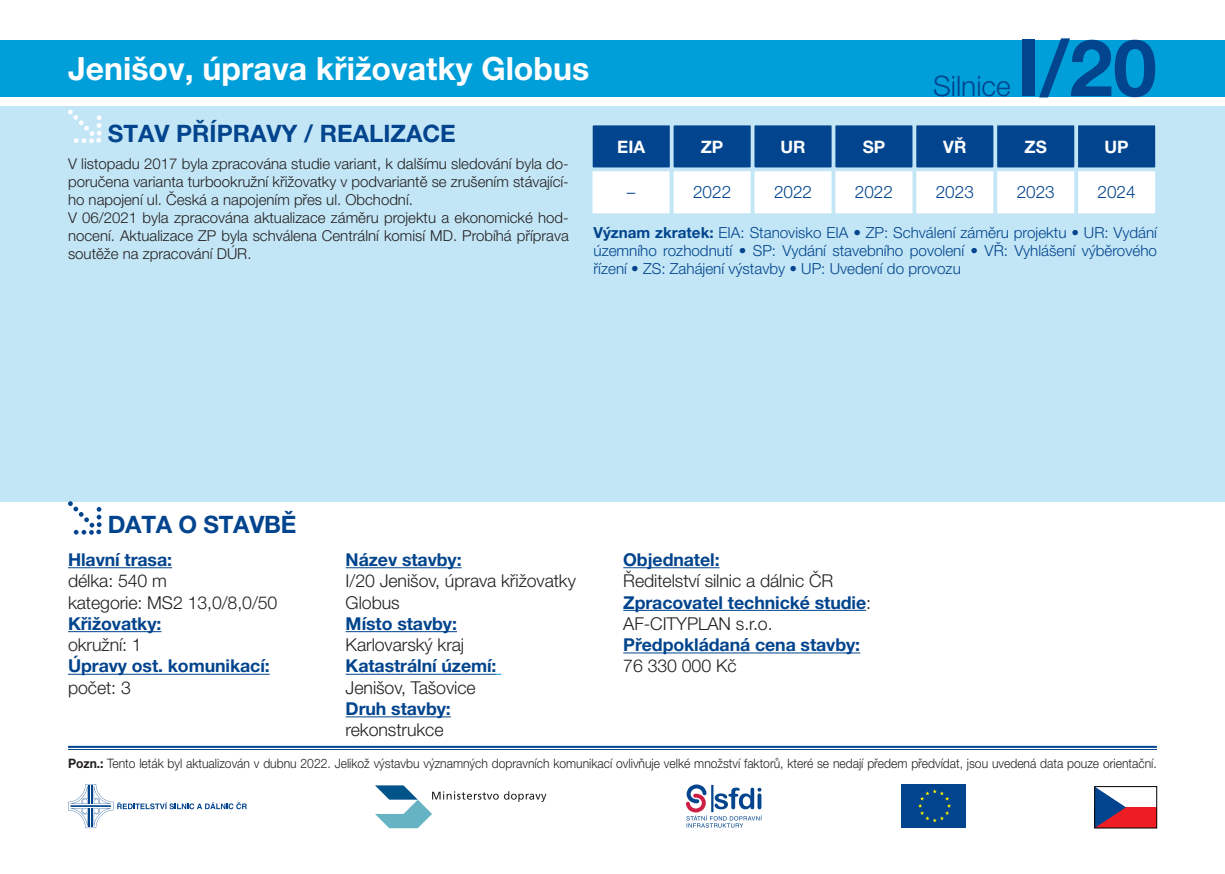
<style>
.page{position:relative;width:1225px;height:874px;background:#fff}
.page>*{position:absolute;margin:0;border:0;box-sizing:border-box;transform-origin:0 0}
.t1{font:700 78.8px "Helvetica Neue LT Pro";color:#02448d}
.t2{font:700 32px "Helvetica Neue LT Pro";color:#fff}
.t3{font:300 28.2px "Helvetica Neue LT Pro";color:#02448d}
.t4{font:700 24px "Helvetica Neue LT Pro";color:#02448d}
.t5{font:300 17.8px/21.2px "Helvetica Neue LT Pro";letter-spacing:-.005em;color:#231f20}
.t6{font:700 17.8px "Helvetica Neue LT Pro";letter-spacing:-.005em;color:#02448d}
.t7{font:300 17.2px "Helvetica Neue LT Pro";color:#02448d}
.t8{font:700 17.2px "Helvetica Neue LT Pro";color:#fff}
.t9{font:300 15.2px/18.2px "Helvetica Neue LT Pro";color:#02448d;text-align:justify}
.t10{font:300 15px/18px "Helvetica Neue LT Pro";color:#231f20;text-align:justify}
.t11{font:300 13px "Helvetica Neue LT Pro";color:#231f20;scale:.93 1}
.s1{font-weight:700}
.s2{font-weight:300;color:#231f20}
</style>
<div class="page">
<div style="left:0;top:106px;width:1225px;height:395px;background:#c3e6f6"></div>
<svg style="left:68px;top:110px;width:34px;height:33px"></svg>
<div style="left:1077px;top:124px;width:79px;height:44px;background:#02448d"></div>
<div style="left:1076px;top:123px;width:81px;height:46px;border:2px solid #c3e6f6"></div>
<div style="left:915px;top:124px;width:79px;height:44px;background:#02448d"></div>
<div style="left:914px;top:123px;width:81px;height:46px;border:2px solid #c3e6f6"></div>
<div style="left:753px;top:124px;width:79px;height:44px;background:#02448d"></div>
<div style="left:752px;top:123px;width:81px;height:46px;border:2px solid #c3e6f6"></div>
<div style="left:996px;top:124px;width:79px;height:44px;background:#02448d"></div>
<div style="left:995px;top:123px;width:81px;height:46px;border:2px solid #c3e6f6"></div>
<div style="left:834px;top:124px;width:79px;height:44px;background:#02448d"></div>
<div style="left:833px;top:123px;width:81px;height:46px;border:2px solid #c3e6f6"></div>
<div style="left:672px;top:124px;width:79px;height:44px;background:#02448d"></div>
<div style="left:671px;top:123px;width:81px;height:46px;border:2px solid #c3e6f6"></div>
<div style="left:592px;top:124px;width:79px;height:44px;background:#02448d"></div>
<div style="left:591px;top:123px;width:80px;height:46px;border:2px solid #c3e6f6"></div>
<div style="left:1077px;top:170px;width:79px;height:44px;background:#fff"></div>
<div style="left:1076px;top:169px;width:81px;height:46px;border:2px solid #c3e6f6"></div>
<div style="left:915px;top:170px;width:79px;height:44px;background:#fff"></div>
<div style="left:914px;top:169px;width:81px;height:46px;border:2px solid #c3e6f6"></div>
<div style="left:753px;top:170px;width:79px;height:44px;background:#fff"></div>
<div style="left:752px;top:169px;width:81px;height:46px;border:2px solid #c3e6f6"></div>
<div style="left:996px;top:170px;width:79px;height:44px;background:#fff"></div>
<div style="left:995px;top:169px;width:81px;height:46px;border:2px solid #c3e6f6"></div>
<div style="left:834px;top:170px;width:79px;height:44px;background:#fff"></div>
<div style="left:833px;top:169px;width:81px;height:46px;border:2px solid #c3e6f6"></div>
<div style="left:672px;top:170px;width:79px;height:44px;background:#fff"></div>
<div style="left:671px;top:169px;width:81px;height:46px;border:2px solid #c3e6f6"></div>
<div style="left:591px;top:170px;width:79px;height:44px;background:#fff"></div>
<div style="left:590px;top:169px;width:81px;height:46px;border:2px solid #c3e6f6"></div>
<hr style="left:68px;top:745px;width:1089px;height:2px;background:#02448d">
<hr style="left:68px;top:748px;width:1089px;height:1px;background:#02448d">
<hr style="left:68px;top:567px;width:104px;height:1px;background:#02448d">
<hr style="left:68px;top:631px;width:93px;height:1px;background:#02448d">
<hr style="left:68px;top:673px;width:202px;height:1px;background:#02448d">
<hr style="left:346px;top:567px;width:115px;height:1px;background:#02448d">
<hr style="left:346px;top:631px;width:111px;height:1px;background:#02448d">
<hr style="left:346px;top:673px;width:150px;height:1px;background:#02448d">
<hr style="left:346px;top:716px;width:105px;height:1px;background:#02448d">
<hr style="left:623px;top:567px;width:96px;height:1px;background:#02448d">
<hr style="left:623px;top:609px;width:243px;height:1px;background:#02448d">
<hr style="left:623px;top:652px;width:237px;height:1px;background:#02448d">
<div style="left:0;top:40px;width:1225px;height:56px;background:#009fda"></div>
<svg style="left:68px;top:501px;width:34px;height:33px"></svg>
<div style="left:901px;top:784px;width:65px;height:43px;background:#02448d"></div>
<svg style="left:918px;top:789px;width:33px;height:32px"></svg>
<div style="left:1094px;top:806px;width:62px;height:21px;background:#ee1d23"></div>
<svg style="left:1096px;top:788px;width:30px;height:37px"></svg>
<div style="left:1094px;top:786px;width:63px;height:41px;border:1px solid #000"></div>
<svg style="left:68px;top:784px;width:179px;height:43px"></svg>
<svg style="left:686px;top:784px;width:76px;height:43px"></svg>
<svg style="left:375px;top:785px;width:171px;height:42px"></svg>
<p class="t2" style="left:68px;top:48px;width:522px">Jenišov, úprava křižovatky Globus</p>
<p class="t4" style="left:108px;top:119px;width:350px">STAV PŘÍPRAVY / REALIZACE</p>
<p class="t3" style="left:933px;top:69px;width:79px">Silnice</p>
<p class="t1" style="left:1016px;top:19px;width:142px">I/20</p>
<p class="t8" style="left:617px;top:136px;width:29px">EIA</p>
<p class="t8" style="left:701px;top:136px;width:24px">ZP</p>
<p class="t8" style="left:780px;top:136px;width:27px">UR</p>
<p class="t8" style="left:862px;top:136px;width:24px">SP</p>
<p class="t8" style="left:943px;top:136px;width:25px">VŘ</p>
<p class="t8" style="left:1024px;top:136px;width:24px">ZS</p>
<p class="t8" style="left:1104px;top:136px;width:26px">UP</p>
<p class="t10" style="left:68px;top:154px;width:502px">V listopadu 2017 byla zpracována studie variant, k dalšímu sledování byla do&shy;poručena varianta turbookružní křižovatky v podvariantě se zrušením stávající&shy;ho napojení ul. Česká a napojením přes ul. Obchodní.</p>
<p class="t10" style="left:68px;top:208px;width:502px">V 06/2021 byla zpracována aktualizace záměru projektu a ekonomické hod&shy;nocení. Aktualizace ZP byla schválena Centrální komisí MD. Probíhá příprava soutěže na zpracování DÚR.</p>
<p class="t7" style="left:627px;top:182px;width:10px">–</p>
<p class="t7" style="left:693px;top:182px;width:40px">2022</p>
<p class="t7" style="left:774px;top:182px;width:40px">2022</p>
<p class="t7" style="left:855px;top:182px;width:40px">2022</p>
<p class="t7" style="left:935px;top:182px;width:40px">2023</p>
<p class="t7" style="left:1016px;top:182px;width:40px">2023</p>
<p class="t7" style="left:1097px;top:182px;width:40px">2024</p>
<p class="t9" style="left:593px;top:223px;width:565px"><span class="s1">Význam zkratek:</span> EIA: Stanovisko EIA • ZP: Schválení záměru projektu • UR: Vydání územního rozhodnutí • SP: Vydání stavebního povolení • VŘ: Vyhlášení výběrového řízení • ZS: Zahájení výstavby • UP: Uvedení do provozu</p>
<p class="t4" style="left:108px;top:509px;width:190px">DATA O STAVBĚ</p>
<p class="t6" style="left:68px;top:548px;width:106px">Hlavní trasa:</p>
<p class="t5" style="left:68px;top:569px;width:100px">délka: 540 m</p>
<p class="t5" style="left:68px;top:591px;width:211px">kategorie: MS2 13,0/8,0/50</p>
<p class="t6" style="left:68px;top:612px;width:95px">Křižovatky:</p>
<p class="t5" style="left:68px;top:633px;width:75px">okružní: 1</p>
<p class="t6" style="left:68px;top:654px;width:203px">Úpravy ost. komunikací:</p>
<p class="t5" style="left:68px;top:676px;width:64px">počet: 3</p>
<p class="t6" style="left:346px;top:548px;width:117px">Název stavby:</p>
<p class="t5" style="left:346px;top:569px;width:232px">I/20 Jenišov, úprava křižovatky<br>Globus</p>
<p class="t6" style="left:346px;top:612px;width:113px">Místo stavby:</p>
<p class="t5" style="left:346px;top:633px;width:120px">Karlovarský kraj</p>
<p class="t6" style="left:346px;top:654px;width:152px">Katastrální území:</p>
<p class="t5" style="left:346px;top:676px;width:131px">Jenišov, Tašovice</p>
<p class="t6" style="left:346px;top:697px;width:107px">Druh stavby:</p>
<p class="t5" style="left:346px;top:718px;width:99px">rekonstrukce</p>
<p class="t6" style="left:623px;top:548px;width:98px">Objednatel:</p>
<p class="t5" style="left:623px;top:569px;width:211px">Ředitelství silnic a dálnic ČR</p>
<p class="t6" style="left:623px;top:591px;width:249px">Zpracovatel technické studie<span class="s2">:</span></p>
<p class="t5" style="left:623px;top:612px;width:151px">AF-CITYPLAN s.r.o.</p>
<p class="t6" style="left:623px;top:633px;width:238px">Předpokládaná cena stavby:</p>
<p class="t5" style="left:623px;top:654px;width:115px">76 330 000 Kč</p>
<p class="t11" style="left:68px;top:755px;width:1172px"><span class="s1">Pozn.:</span> Tento leták byl aktualizován v dubnu 2022. Jelikož výstavbu významných dopravních komunikací ovlivňuje velké množství faktorů, které se nedají předem předvídat, jsou uvedená data pouze orientační.</p>
</div>
